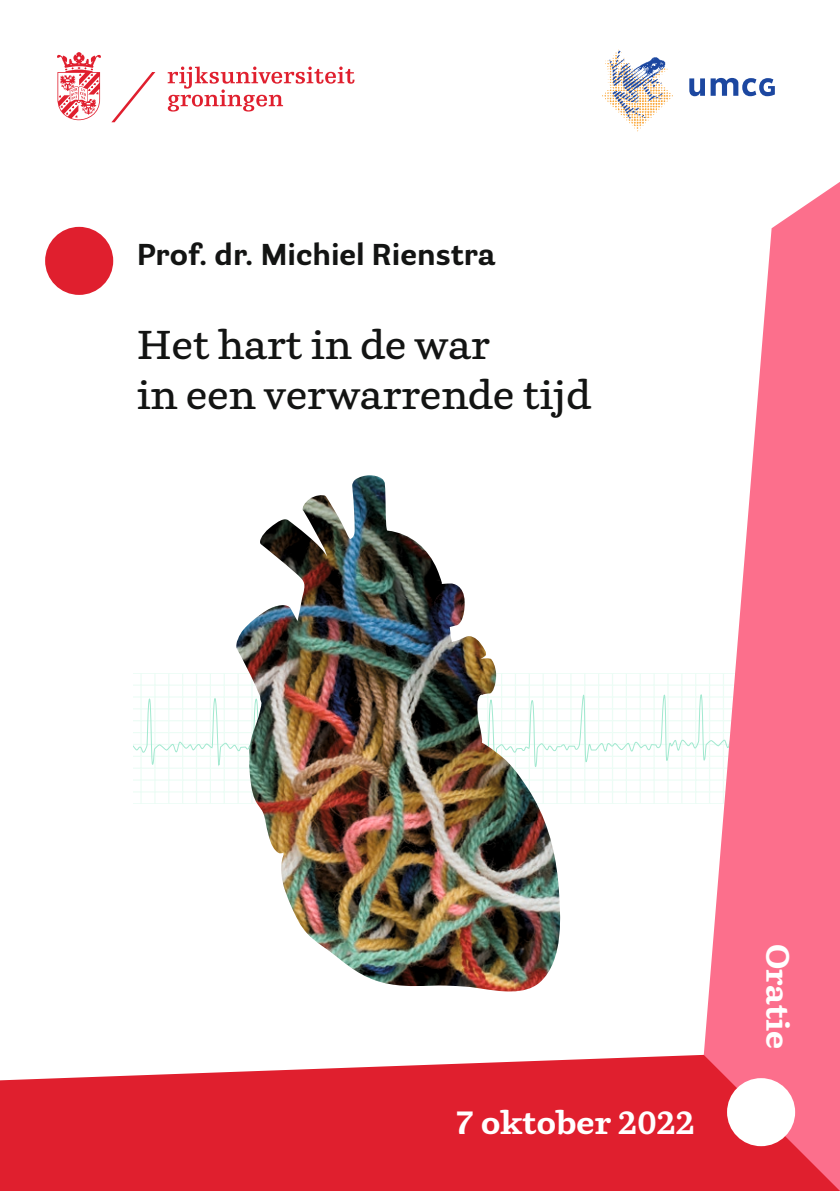
<style>
.page{position:relative;width:840px;height:1191px;background:#fff}
.page>*{position:absolute;margin:0;border:0;box-sizing:border-box;transform-origin:0 0}
.Titel{font:600 40px/50px "Parry";color:#131413}
.t1{font:700 32px "Parry";color:#fff}
.Naam{font:700 30px "Parry Grotesque";color:#131413}
</style>
<div class="page">
<hr style="left:133px;top:672px;width:706px;height:2px;background:#ecfcf5">
<hr style="left:133px;top:684px;width:706px;height:1px;background:#ecfcf5">
<hr style="left:133px;top:767px;width:706px;height:2px;background:#ecfcf5">
<hr style="left:133px;top:779px;width:706px;height:1px;background:#ecfcf5">
<hr style="left:133px;top:791px;width:706px;height:1px;background:#ecfcf5">
<hr style="left:133px;top:803px;width:706px;height:1px;background:#ecfcf5">
<hr style="left:694px;top:652px;width:2px;height:257px;background:#ecfcf5">
<hr style="left:680px;top:652px;width:2px;height:257px;background:#ecfcf5">
<hr style="left:667px;top:652px;width:1px;height:257px;background:#ecfcf5">
<hr style="left:653px;top:652px;width:1px;height:257px;background:#ecfcf5">
<hr style="left:639px;top:652px;width:1px;height:257px;background:#ecfcf5">
<hr style="left:625px;top:652px;width:1px;height:257px;background:#ecfcf5">
<hr style="left:611px;top:652px;width:1px;height:257px;background:#ecfcf5">
<hr style="left:597px;top:652px;width:2px;height:257px;background:#ecfcf5">
<hr style="left:584px;top:652px;width:1px;height:257px;background:#ecfcf5">
<hr style="left:570px;top:652px;width:1px;height:257px;background:#ecfcf5">
<hr style="left:223px;top:652px;width:2px;height:257px;background:#ecfcf5">
<hr style="left:210px;top:652px;width:1px;height:257px;background:#ecfcf5">
<hr style="left:196px;top:652px;width:1px;height:257px;background:#ecfcf5">
<hr style="left:182px;top:652px;width:1px;height:257px;background:#ecfcf5">
<hr style="left:168px;top:652px;width:1px;height:257px;background:#ecfcf5">
<hr style="left:154px;top:652px;width:1px;height:257px;background:#ecfcf5">
<hr style="left:140px;top:652px;width:1px;height:257px;background:#ecfcf5">
<hr style="left:839px;top:652px;width:1px;height:257px;background:#ecfcf5">
<div style="left:133px;top:538px;width:706px;height:134px;background:#fff"></div>
<div style="left:133px;top:804px;width:706px;height:135px;background:#fff"></div>
<svg style="left:133px;top:693px;width:570px;height:75px"></svg>
<img style="left:235px;top:475px;width:326px;height:517px">
<svg style="left:111px;top:72px;width:44px;height:50px"></svg>
<svg style="left:57px;top:52px;width:44px;height:68px"></svg>
<svg style="left:167px;top:67px;width:187px;height:45px"></svg>
<svg style="left:689px;top:78px;width:15px;height:18px"></svg>
<svg style="left:710px;top:78px;width:64px;height:18px"></svg>
<img style="left:602px;top:49px;width:71px;height:83px">
<svg style="left:703px;top:182px;width:136px;height:872px;fill:#fc6f8c"></svg>
<svg style="left:0;top:1054px;width:839px;height:137px;background:#e43746"></svg>
<div style="left:726px;top:1078px;width:68px;height:68px;background:#fff;border-radius:50%"></div>
<div style="left:45px;top:227px;width:68px;height:68px;background:#e01f2e;border-radius:50%"></div>
<p class="Naam" style="left:137px;top:233px;width:360px">Prof. dr. Michiel Rienstra</p>
<p class="Titel" style="left:137px;top:319px;width:455px">Het hart in de war<br>in een verwarrende tijd</p>
<p class="t1" style="left:454px;top:1100px;width:242px">7 oktober 2022</p>
<p class="t1" style="left:800px;top:944px;width:107px;rotate:90deg">Oratie</p>
</div>
